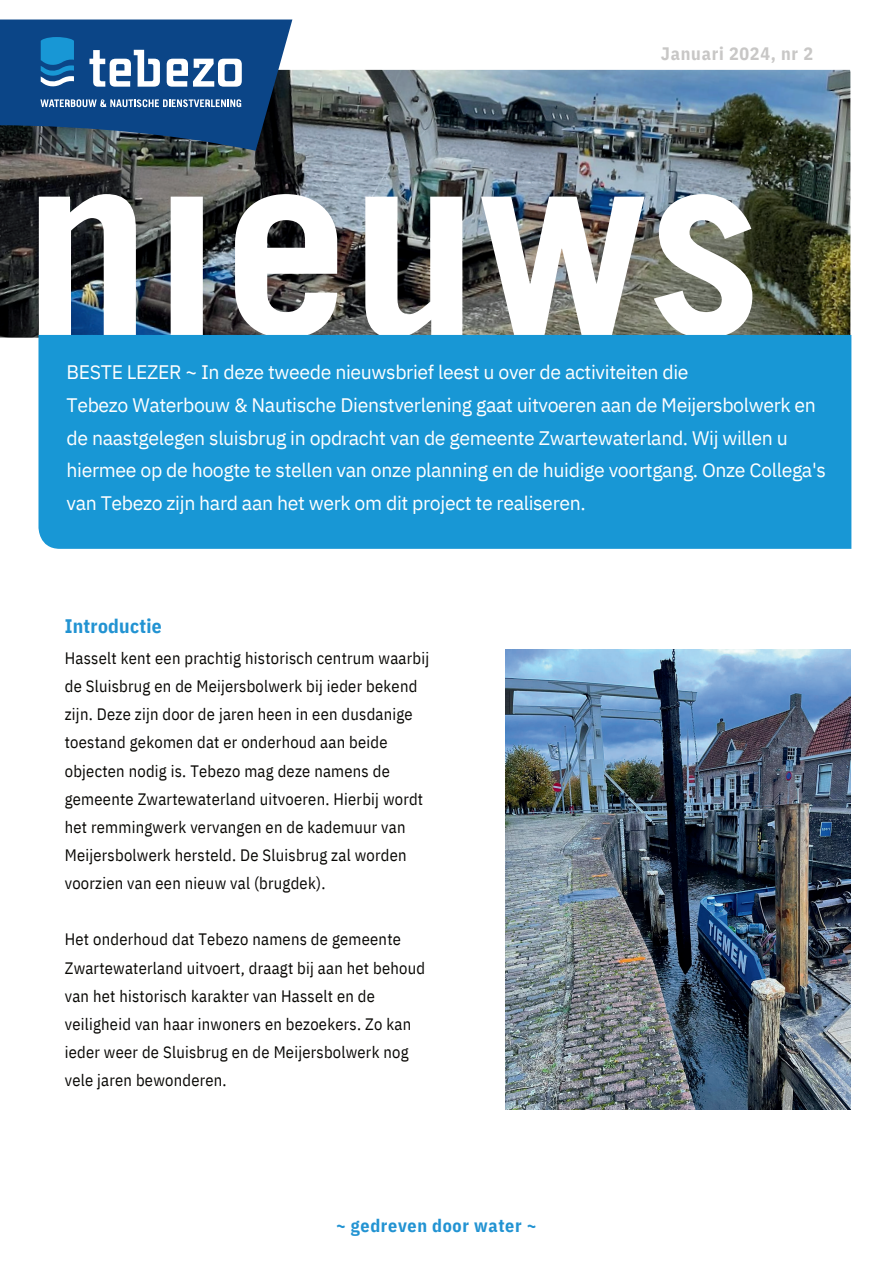
<style>
.page{position:relative;width:893px;height:1264px;background:#fff}
.page>*{position:absolute;margin:0;border:0;box-sizing:border-box;transform-origin:0 0}
.t1{font:19.5px/32.7px "IBM Plex Sans";letter-spacing:-.02em;color:#fff}
.t2{font:700 19.5px "IBM Plex Sans Cond";letter-spacing:.015em;color:#2293d2}
.t3{font:700 18px "IBM Plex Sans Cond";letter-spacing:.035em;color:#2293d2}
.t4{font:700 18px "IBM Plex Sans Cond";letter-spacing:.04em;color:#c8c7c6}
.t5{font:16.5px/28.2px "IBM Plex Sans Cond";letter-spacing:.015em;color:#080704}
</style>
<div class="page">
<img style="left:0;top:70px;width:850px;height:267px">
<img style="left:39px;top:194px;width:713px;height:141px">
<div style="left:38px;top:335px;width:813px;height:214px;background:#1897d5"></div>
<svg style="left:0;top:20px;width:292px;height:131px"></svg>
<img style="left:505px;top:649px;width:345px;height:460px">
<p class="t4" style="left:661px;top:39px;width:154px">Januari 2024, nr 2</p>
<p class="t1" style="left:67px;top:354px;width:760px">BESTE LEZER ~ In deze tweede nieuwsbrief leest u over de activiteiten die<br>Tebezo Waterbouw &amp; Nautische Dienstverlening gaat uitvoeren aan de Meijersbolwerk en de naastgelegen sluisbrug in opdracht van de gemeente Zwartewaterland. Wij willen u hiermee op de hoogte te stellen van onze planning en de huidige voortgang. Onze Collega's van Tebezo zijn hard aan het werk om dit project te realiseren.</p>
<p class="t2" style="left:65px;top:611px;width:98px">Introductie</p>
<p class="t5" style="left:65px;top:642px;width:366px">Hasselt kent een prachtig historisch centrum waarbij de Sluisbrug en de Meijersbolwerk bij ieder bekend zijn. Deze zijn door de jaren heen in een dusdanige toestand gekomen dat er onderhoud aan beide objecten nodig is. Tebezo mag deze namens de gemeente Zwartewaterland uitvoeren. Hierbij wordt het remmingwerk vervangen en de kademuur van Meijersbolwerk hersteld. De Sluisbrug zal worden voorzien van een nieuw val (brugdek).</p>
<p class="t5" style="left:65px;top:924px;width:362px">Het onderhoud dat Tebezo namens de gemeente Zwartewaterland uitvoert, draagt bij aan het behoud van het historisch karakter van Hasselt en de veiligheid van haar inwoners en bezoekers. Zo kan ieder weer de Sluisbrug en de Meijersbolwerk nog vele jaren bewonderen.</p>
<p class="t3" style="left:336px;top:1211px;width:202px">~ gedreven door water ~</p>
</div>
